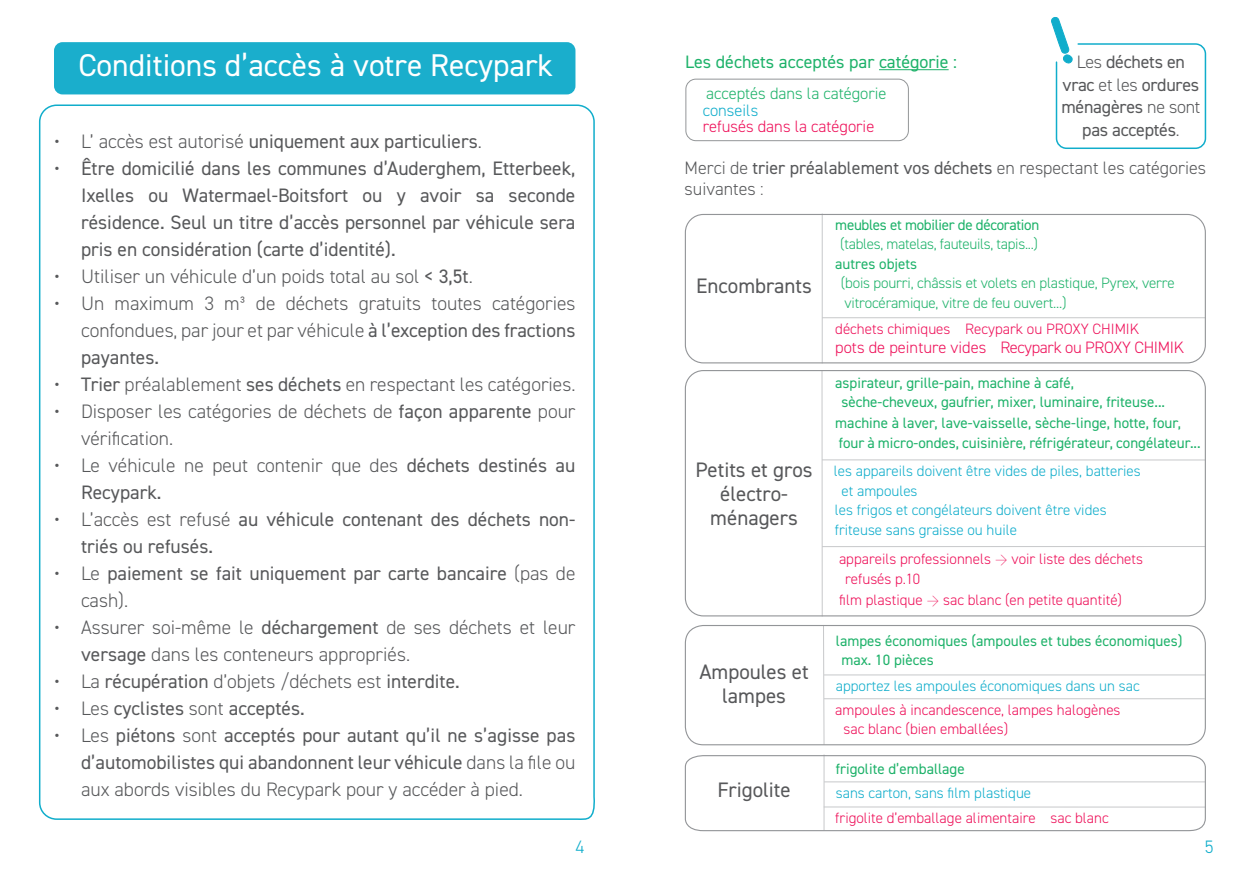
<style>
.page{position:relative;width:1259px;height:893px;background:#fff}
.page>*{position:absolute;margin:0;border:0;box-sizing:border-box;transform-origin:0 0}
.t1{font:31.5px "DIN2014";color:#fff}
.t2{font:21px/24px "DIN2014";color:#57585a;text-align:center}
.t3{font:19.5px/27px "DIN2014";color:#57585a;text-align:justify}
.t4{font:300 19.5px/27px "DIN2014";color:#57585a}
.t5{font:300 18px/21px "DIN2014";color:#57585a}
.t6{font:18px/22.5px "DIN2014";letter-spacing:-.015em;color:#57585a;text-align:center}
.t7{font:18px "DIN2014";color:#1eb26a}
.t8{font:300 18px "DIN2014";color:#10adcb}
.t9{font:300 16.5px "DIN2014";letter-spacing:-.02em;color:#ee1059}
.t10{font:300 16.5px "DIN2014";color:#1eb26a}
.t11{font:300 16.5px "DIN2014";color:#ee1059}
.t12{font:300 16.5px "DIN2014";color:#10adcb}
.t13{font:15px "DIN2014";color:#1eb26a}
.t14{font:300 15px "DIN2014";color:#ee1059}
.t15{font:300 15px "DIN2014";color:#10adcb}
.t16{font:300 15px "DIN2014";letter-spacing:-.01em;color:#1eb26a}
.t17{font:15px "DIN2014";letter-spacing:-.02em;color:#1eb26a}
.t18{font:300 15px "DIN2014";color:#0eaccc}
.s1{font-weight:300}
.s2{font-weight:400}
.s3{font-family:"Myriad Pro";font-weight:400;font-size:15px}
.s4{font-family:"Myriad Pro";font-weight:400;font-size:10.5px}
</style>
<div class="page">
<div style="left:54px;top:42px;width:521px;height:52px;background:#1aaecc;border-radius:9px"></div>
<svg style="left:38px;top:104px;width:557px;height:716px"></svg>
<hr style="left:879px;top:69px;width:69px;height:1px;background:#1eb26a">
<div style="left:685px;top:79px;width:223px;height:62px;border:1px solid #939698;border-radius:10px"></div>
<hr style="left:822px;top:214px;width:1px;height:149px;background:#c7c8ca">
<hr style="left:821px;top:371px;width:1px;height:245px;background:#c7c8ca">
<hr style="left:822px;top:317px;width:383px;height:1px;background:#c7c8ca">
<hr style="left:822px;top:459px;width:383px;height:1px;background:#c7c8ca">
<hr style="left:822px;top:546px;width:383px;height:1px;background:#c7c8ca">
<svg style="left:823px;top:627px;width:2px;height:116px"></svg>
<hr style="left:824px;top:675px;width:381px;height:1px;background:#c7c8ca">
<hr style="left:824px;top:698px;width:380px;height:1px;background:#c7c8ca">
<div style="left:685px;top:625px;width:521px;height:120px;border:1px solid #939598;border-radius:18px"></div>
<div style="left:685px;top:370px;width:521px;height:246px;border:1px solid #939598;border-radius:18px"></div>
<div style="left:685px;top:214px;width:521px;height:149px;border:1px solid #939598;border-radius:18px"></div>
<svg style="left:684px;top:754px;width:522px;height:78px"></svg>
<svg style="left:1055px;top:43px;width:152px;height:106px"></svg>
<p class="t1" style="left:78px;top:46px;width:476px">Conditions d’accès à votre Recypark</p>
<p class="t3" style="left:54px;top:127px;width:429px"><span class="s1">• L’ accès est autorisé</span> uniquement aux particuliers<span class="s1">.</span></p>
<p class="t3" style="left:81px;top:154px;width:496px;text-indent:-27px">• Être domicilié dans les communes d’Auderghem, Etterbeek, Ixelles ou Watermael-Boitsfort ou y avoir sa seconde résidence. Seul un titre d’accès personnel par véhicule sera pris en considération (carte d’identité).</p>
<p class="t4" style="left:54px;top:263px;width:420px">• Utiliser un véhicule d’un poids total au sol <span class="s2">&lt; 3,5t</span>.</p>
<p class="t4" style="left:81px;top:290px;width:496px;text-align:justify;text-indent:-27px">• Un maximum 3 m³ de déchets gratuits toutes catégories confondues, par jour et par véhicule <span class="s2">à l’exception des fractions payantes.</span></p>
<p class="t4" style="left:54px;top:371px;width:523px"><span class="s2">• Trier</span> préalablement <span class="s2">ses déchets</span> en respectant les catégories.</p>
<p class="t4" style="left:81px;top:398px;width:496px;text-indent:-27px">• Disposer les catégories de déchets de <span class="s2">façon apparente</span> pour vérification.</p>
<p class="t4" style="left:81px;top:452px;width:496px;text-indent:-27px">• Le véhicule ne peut contenir que des <span class="s2">déchets destinés au<br>Recypark.</span></p>
<p class="t3" style="left:81px;top:505px;width:496px;text-indent:-27px"><span class="s1">• L’accès est refusé</span> au véhicule contenant des déchets non&shy;triés ou refusés.</p>
<p class="t3" style="left:81px;top:559px;width:496px;text-indent:-27px"><span class="s1">• Le</span> paiement se fait uniquement par carte bancaire <span class="s1">(pas de cash).</span></p>
<p class="t4" style="left:81px;top:614px;width:496px;text-indent:-27px">• Assurer soi-même le <span class="s2">déchargement</span> de ses déchets et leur <span class="s2">versage</span> dans les conteneurs appropriés.</p>
<p class="t4" style="left:54px;top:668px;width:407px">• La <span class="s2">récupération</span> d’objets /déchets est <span class="s2">interdite.</span></p>
<p class="t3" style="left:54px;top:694px;width:252px"><span class="s1">• Les</span> cyclistes <span class="s1">sont</span> acceptés.</p>
<p class="t3" style="left:81px;top:721px;width:496px;text-indent:-27px"><span class="s1">• Les</span> piétons <span class="s1">sont</span> acceptés pour autant qu’il ne s’agisse pas d’automobilistes qui abandonnent leur véhicule <span class="s1">dans la file ou aux abords visibles du Recypark pour y accéder à pied.</span></p>
<p class="t7" style="left:685px;top:50px;width:273px">Les déchets acceptés par catégorie :</p>
<p class="t6" style="left:1061px;top:51px;width:141px"><span class="s1">Les</span> déchets en vrac <span class="s1">et les</span> ordures ménagères <span class="s1">ne sont </span>pas acceptés<span class="s1">.</span></p>
<p class="t10" style="left:706px;top:83px;width:182px">acceptés dans la catégorie</p>
<p class="t12" style="left:692px;top:100px;width:68px"><span class="s3">►</span> conseils</p>
<p class="t11" style="left:692px;top:117px;width:184px"><span class="s3">►</span> refusés dans la catégorie</p>
<p class="t5" style="left:684px;top:158px;width:523px">Merci de <span class="s2">trier préalablement vos déchets</span> en respectant les catégories suivantes :</p>
<p class="t2" style="left:696px;top:273px;width:117px">Encombrants</p>
<p class="t2" style="left:695px;top:457px;width:118px">Petits et gros</p>
<p class="t2" style="left:720px;top:481px;width:69px">électro-</p>
<p class="t2" style="left:710px;top:505px;width:89px">ménagers</p>
<p class="t2" style="left:699px;top:659px;width:111px">Ampoules et lampes</p>
<p class="t2" style="left:717px;top:778px;width:75px">Frigolite</p>
<p class="t17" style="left:835px;top:215px;width:205px">meubles et mobilier de décoration</p>
<p class="t16" style="left:840px;top:235px;width:199px">(tables, matelas, fauteuils, tapis...)</p>
<p class="t13" style="left:835px;top:254px;width:83px">autres objets</p>
<p class="t16" style="left:841px;top:274px;width:335px">(bois pourri, châssis et volets en plastique, Pyrex, verre</p>
<p class="t16" style="left:844px;top:294px;width:224px">vitrocéramique, vitre de feu ouvert...)</p>
<p class="t14" style="left:835px;top:320px;width:305px">déchets chimiques Recypark ou PROXY CHIMIK</p>
<p class="t9" style="left:835px;top:338px;width:350px">pots de peinture vides Recypark ou PROXY CHIMIK</p>
<p class="t13" style="left:835px;top:373px;width:240px">aspirateur, grille-pain, machine à café,</p>
<p class="t13" style="left:841px;top:392px;width:325px">sèche-cheveux, gaufrier, mixer, luminaire, friteuse...</p>
<p class="t13" style="left:835px;top:413px;width:347px">machine à laver, lave-vaisselle, sèche-linge, hotte, four,</p>
<p class="t13" style="left:839px;top:433px;width:363px">four à micro-ondes, cuisinière, réfrigérateur, congélateur...</p>
<p class="t15" style="left:826px;top:462px;width:316px"><span class="s4">►</span> les appareils doivent être vides de piles, batteries</p>
<p class="t15" style="left:841px;top:481px;width:78px">et ampoules</p>
<p class="t15" style="left:835px;top:501px;width:273px">les frigos et congélateurs doivent être vides</p>
<p class="t18" style="left:835px;top:520px;width:184px">friteuse sans graisse ou huile</p>
<p class="t14" style="left:839px;top:550px;width:305px">appareils professionnels → voir liste des déchets</p>
<p class="t14" style="left:845px;top:569px;width:77px">refusés p.10</p>
<p class="t14" style="left:839px;top:590px;width:284px">film plastique → sac blanc (en petite quantité)</p>
<p class="t13" style="left:836px;top:631px;width:348px">lampes économiques (ampoules et tubes économiques)</p>
<p class="t13" style="left:841px;top:651px;width:94px">max. 10 pièces</p>
<p class="t15" style="left:836px;top:677px;width:305px">apportez les ampoules économiques dans un sac</p>
<p class="t14" style="left:835px;top:700px;width:287px">ampoules à incandescence, lampes halogènes</p>
<p class="t14" style="left:843px;top:720px;width:166px">sac blanc (bien emballées)</p>
<p class="t13" style="left:836px;top:759px;width:130px">frigolite d’emballage</p>
<p class="t15" style="left:836px;top:784px;width:197px">sans carton, sans film plastique</p>
<p class="t14" style="left:835px;top:808px;width:275px">frigolite d’emballage alimentaire sac blanc</p>
<p class="t8" style="left:575px;top:836px;width:10px">4</p>
<p class="t8" style="left:1205px;top:836px;width:10px">5</p>
</div>
